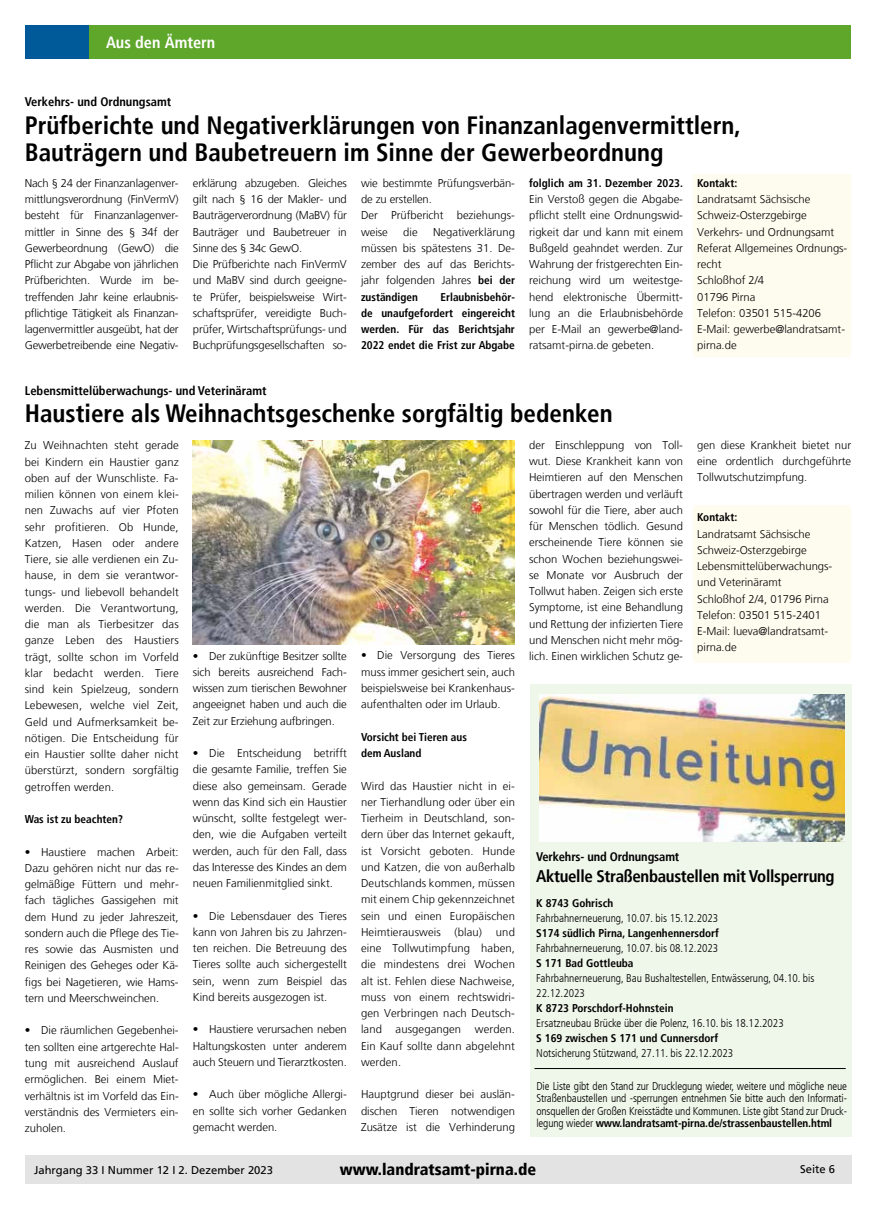
<style>
.page{position:relative;width:876px;height:1209px;background:#fff}
.page>*{position:absolute;margin:0;border:0;box-sizing:border-box;transform-origin:0 0}
.t1{font:700 condensed 25px/27.5px "Frutiger";color:#000}
.t2{font:700 condensed 16.88px "Frutiger";letter-spacing:-.02em;color:#000}
.t3{font:900 condensed 16.25px "Frutiger";color:#000}
.t4{font:700 condensed 16.25px "Frutiger";color:#fff}
.t5{font:700 condensed 12.5px "Frutiger";color:#000}
.t6{font:300 11.25px/16.2px "Frutiger";color:#000;text-align:justify}
.t7{font:300 condensed 11.25px/12.5px "Frutiger";color:#000}
.t8{font:700 condensed 11.25px/16.2px "Frutiger";color:#000;text-align:justify}
.t9{font:11.25px "Frutiger";color:#000}
.s1{font-weight:700;font-stretch:condensed}
.s2{font-weight:700}
</style>
<div class="page">
<div style="left:37px;top:25px;width:813px;height:33px;background:#5ea72b"></div>
<div style="left:25px;top:25px;width:64px;height:33px;background:#005a9a"></div>
<div style="left:25px;top:1155px;width:825px;height:28px;background:#e3e3e3"></div>
<div style="left:693px;top:505px;width:157px;height:158px;background:#fefbef"></div>
<div style="left:693px;top:174px;width:158px;height:183px;background:#fefbef"></div>
<div style="left:530px;top:684px;width:320px;height:453px;background:#eff6ea"></div>
<hr style="left:534px;top:1068px;width:311px;height:1px;background:#000">
<img style="left:539px;top:694px;width:305px;height:147px">
<img style="left:193px;top:441px;width:321px;height:203px">
<h3 class="t4" style="left:106px;top:32px;width:111px">Aus den Ämtern</h3>
<p class="t5" style="left:25px;top:94px;width:148px">Verkehrs- und Ordnungsamt</p>
<h1 class="t1" style="left:25px;top:111px;width:717px">Prüfberichte und Negativerklärungen von Finanzanlagenvermittlern,<br>Bauträgern und Baubetreuern im Sinne der Gewerbeordnung</h1>
<p class="t6" style="left:25px;top:175px;width:155px">Nach § 24 der Finanzanlagenver&shy;mittlungsverordnung (FinVermV) besteht für Finanzanlagenver&shy;mittler in Sinne des § 34f der Gewerbeordnung (GewO) die Pflicht zur Abgabe von jährlichen Prüfberichten. Wurde im be&shy;treffenden Jahr keine erlaubnis&shy;pflichtige Tätigkeit als Finanzan&shy;lagenvermittler ausgeübt, hat der Gewerbetreibende eine Negativ-</p>
<p class="t6" style="left:193px;top:175px;width:155px;text-align:left">erklärung abzugeben. Gleiches gilt nach § 16 der Makler- und<br>Bauträgerverordnung (MaBV) für<br>Bauträger und Baubetreuer in<br>Sinne des § 34c GewO.<br>Die Prüfberichte nach FinVermV und MaBV sind durch geeigne&shy;te Prüfer, beispielsweise Wirt&shy;schaftsprüfer, vereidigte Buch&shy;prüfer, Wirtschaftsprüfungs- und<br>Buchprüfungsgesellschaften so-</p>
<p class="t6" style="left:361px;top:175px;width:155px;text-align:left">wie bestimmte Prüfungsverbän&shy;de zu erstellen.<br>Der Prüfbericht beziehungs&shy;weise</p>
<p class="t6" style="left:361px;top:224px;width:155px;text-indent:72px">Negativerklärung müssen bis spätestens 31. De&shy;zember des auf das Berichts&shy;jahr folgenden Jahres <span class="s1">bei der zuständigen</span></p>
<p class="t6" style="left:403px;top:224px;width:16px">die</p>
<p class="t8" style="left:361px;top:288px;width:155px;text-indent:79px">Erlaubnisbehör&shy;de unaufgefordert eingereicht werden. Für das Berichtsjahr 2022 endet die Frist zur Abgabe</p>
<p class="t8" style="left:529px;top:175px;width:155px">folglich am 31. Dezember 2023.</p>
<p class="t6" style="left:529px;top:191px;width:155px">Ein Verstoß gegen die Abgabe&shy;pflicht stellt eine Ordnungswid&shy;rigkeit dar und kann mit einem Bußgeld geahndet werden. Zur Wahrung der fristgerechten Ein&shy;reichung wird um weitestge&shy;hend elektronische Übermitt&shy;lung an die Erlaubnisbehörde per E-Mail an gewerbe@land&shy;ratsamt-pirna.de gebeten.</p>
<p class="t5" style="left:25px;top:383px;width:243px">Lebensmittelüberwachungs- und Veterinäramt</p>
<h1 class="t1" style="left:25px;top:400px;width:589px">Haustiere als Weihnachtsgeschenke sorgfältig bedenken</h1>
<p class="t8" style="left:697px;top:175px;width:42px">Kontakt:</p>
<p class="t6" style="left:697px;top:191px;width:152px;text-align:left">Landratsamt Sächsische<br>Schweiz-Osterzgebirge<br>Verkehrs- und Ordnungsamt<br>Referat Allgemeines Ordnungs&shy;recht<br>Schloßhof 2/4<br>01796 Pirna<br>Telefon: 03501 515-4206<br>E-Mail: gewerbe@landratsamt&shy;pirna.de</p>
<p class="t6" style="left:25px;top:437px;width:155px">Zu Weihnachten steht gerade bei Kindern ein Haustier ganz oben auf der Wunschliste. Fa&shy;milien können von einem klei&shy;nen Zuwachs auf vier Pfoten sehr profitieren. Ob Hunde, Katzen, Hasen oder andere Tiere, sie alle verdienen ein Zu&shy;hause, in dem sie verantwor&shy;tungs- und liebevoll behandelt werden. Die Verantwortung, die man als Tierbesitzer das ganze Leben des Haustiers trägt, sollte schon im Vorfeld klar bedacht werden. Tiere sind kein Spielzeug, sondern Lebewesen, welche viel Zeit, Geld und Aufmerksamkeit be&shy;nötigen. Die Entscheidung für ein Haustier sollte daher nicht überstürzt, sondern sorgfältig getroffen werden.</p>
<p class="t8" style="left:25px;top:811px;width:100px">Was ist zu beachten?</p>
<p class="t6" style="left:25px;top:843px;width:155px">• Haustiere machen Arbeit:<br>Dazu gehören nicht nur das re&shy;gelmäßige Füttern und mehr&shy;fach tägliches Gassigehen mit dem Hund zu jeder Jahreszeit, sondern auch die Pflege des Tie&shy;res sowie das Ausmisten und Reinigen des Geheges oder Kä&shy;figs bei Nagetieren, wie Hams&shy;tern und Meerschweinchen.</p>
<p class="t6" style="left:25px;top:1022px;width:155px">• Die räumlichen Gegebenhei&shy;ten sollten eine artgerechte Hal&shy;tung mit ausreichend Auslauf ermöglichen. Bei einem Miet&shy;verhältnis ist im Vorfeld das Ein&shy;verständnis des Vermieters ein&shy;zuholen.</p>
<p class="t6" style="left:193px;top:647px;width:155px">• Der zukünftige Besitzer sollte sich bereits ausreichend Fach&shy;wissen zum tierischen Bewohner angeeignet haben und auch die Zeit zur Erziehung aufbringen.</p>
<p class="t6" style="left:193px;top:745px;width:155px">• Die Entscheidung betrifft die gesamte Familie, treffen Sie diese also gemeinsam. Gerade wenn das Kind sich ein Haustier wünscht, sollte festgelegt wer&shy;den, wie die Aufgaben verteilt werden, auch für den Fall, dass das Interesse des Kindes an dem neuen Familienmitglied sinkt.</p>
<p class="t6" style="left:193px;top:907px;width:155px">• Die Lebensdauer des Tieres kann von Jahren bis zu Jahrzen&shy;ten reichen. Die Betreuung des Tieres sollte auch sichergestellt sein, wenn zum Beispiel das Kind bereits ausgezogen ist.</p>
<p class="t6" style="left:193px;top:1021px;width:155px">• Haustiere verursachen neben Haltungskosten unter anderem auch Steuern und Tierarztkosten.</p>
<p class="t6" style="left:193px;top:1086px;width:155px">• Auch über mögliche Allergi&shy;en sollte sich vorher Gedanken gemacht werden.</p>
<p class="t6" style="left:361px;top:647px;width:155px">• Die Versorgung des Tieres muss immer gesichert sein, auch beispielsweise bei Krankenhaus&shy;aufenthalten oder im Urlaub.</p>
<p class="t8" style="left:361px;top:728px;width:107px">Vorsicht bei Tieren aus dem Ausland</p>
<p class="t6" style="left:361px;top:777px;width:155px">Wird das Haustier nicht in ei&shy;ner Tierhandlung oder über ein Tierheim in Deutschland, son&shy;dern über das Internet gekauft, ist Vorsicht geboten. Hunde und Katzen, die von außerhalb Deutschlands kommen, müssen mit einem Chip gekennzeichnet sein und einen Europäischen Heimtierausweis (blau) und eine Tollwutimpfung haben, die mindestens drei Wochen alt ist. Fehlen diese Nachweise, muss von einem rechtswidri&shy;gen Verbringen nach Deutsch&shy;land ausgegangen werden.<br>Ein Kauf sollte dann abgelehnt werden.</p>
<p class="t6" style="left:361px;top:1086px;width:155px">Hauptgrund dieser bei auslän&shy;dischen Tieren notwendigen Zusätze ist die Verhinderung</p>
<p class="t6" style="left:529px;top:437px;width:155px">der Einschleppung von Toll&shy;wut. Diese Krankheit kann von Heimtieren auf den Menschen übertragen werden und verläuft sowohl für die Tiere, aber auch für Menschen tödlich. Gesund erscheinende Tiere können sie schon Wochen beziehungswei&shy;se Monate vor Ausbruch der Tollwut haben. Zeigen sich erste Symptome, ist eine Behandlung und Rettung der infizierten Tiere und Menschen nicht mehr mög&shy;lich. Einen wirklichen Schutz ge-</p>
<p class="t6" style="left:697px;top:437px;width:155px">gen diese Krankheit bietet nur eine ordentlich durchgeführte Tollwutschutzimpfung.</p>
<p class="t8" style="left:697px;top:509px;width:42px">Kontakt:</p>
<p class="t6" style="left:697px;top:525px;width:137px;text-align:left">Landratsamt Sächsische<br>Schweiz-Osterzgebirge<br>Lebensmittelüberwachungs&shy;und Veterinäramt<br>Schloßhof 2/4, 01796 Pirna<br>Telefon: 03501 515-2401<br>E-Mail: lueva@landratsamt&shy;pirna.de</p>
<p class="t5" style="left:536px;top:849px;width:145px">Verkehrs- und Ordnungsamt</p>
<h2 class="t2" style="left:536px;top:866px;width:300px">Aktuelle Straßenbaustellen mit Vollsperrung</h2>
<p class="t8" style="left:536px;top:894px;width:78px">K 8743 Gohrisch</p>
<p class="t7" style="left:536px;top:911px;width:183px">Fahrbahnerneuerung, 10.07. bis 15.12.2023</p>
<p class="t8" style="left:536px;top:924px;width:184px">S174 südlich Pirna, Langenhennersdorf</p>
<p class="t7" style="left:536px;top:941px;width:183px">Fahrbahnerneuerung, 10.07. bis 08.12.2023</p>
<p class="t8" style="left:536px;top:954px;width:99px">S 171 Bad Gottleuba</p>
<p class="t7" style="left:536px;top:970px;width:279px;line-height:15px">Fahrbahnerneuerung, Bau Bushaltestellen, Entwässerung, 04.10. bis<br>22.12.2023</p>
<p class="t8" style="left:536px;top:999px;width:139px">K 8723 Porschdorf-Hohnstein</p>
<p class="t7" style="left:536px;top:1016px;width:249px">Ersatzneubau Brücke über die Polenz, 16.10. bis 18.12.2023</p>
<p class="t8" style="left:536px;top:1029px;width:183px">S 169 zwischen S 171 und Cunnersdorf</p>
<p class="t7" style="left:536px;top:1046px;width:198px">Notsicherung Stützwand, 27.11. bis 22.12.2023</p>
<p class="t7" style="left:536px;top:1079px;width:312px;text-align:justify">Die Liste gibt den Stand zur Drucklegung wieder, weitere und mögliche neue Straßenbaustellen und -sperrungen entnehmen Sie bitte auch den Informati&shy;onsquellen der Großen Kreisstädte und Kommunen. Liste gibt Stand zur Druck&shy;legung wieder <span class="s2">www.landratsamt-pirna.de/strassenbaustellen.html</span></p>
<p class="t9" style="left:34px;top:1163px;width:240px">Jahrgang 33 I Nummer 12 I 2. Dezember 2023</p>
<h3 class="t3" style="left:340px;top:1159px;width:197px">www.landratsamt-pirna.de</h3>
<p class="t9" style="left:799px;top:1162px;width:37px">Seite 6</p>
</div>
